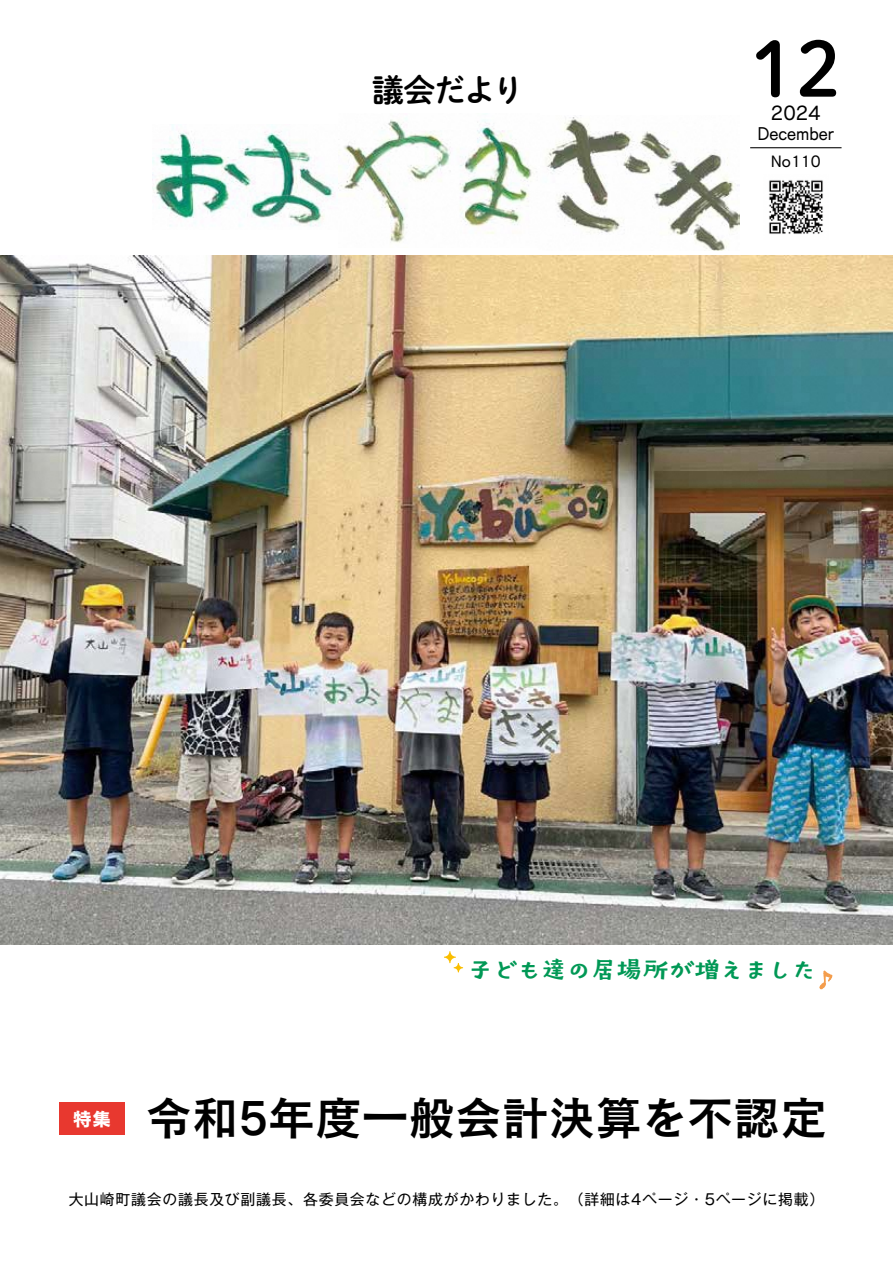
<style>
.page{position:relative;width:893px;height:1263px;background:#fff}
.page>*{position:absolute;margin:0;border:0;box-sizing:border-box;transform-origin:0 0}
.t1{font:75.45px "Shuei M Go Std B";color:#000}
.t2{font:46.8px "Cezanne Pro N DB";color:#000}
.t3{font:31.95px "Shuei M Go Std B";letter-spacing:-.05em;color:#000}
.t4{font:26.55px "Cuckoo Std B";letter-spacing:-.06em;color:#009855}
.t5{font:20.1px "Cezanne Pro N M";color:#000}
.t6{font:19.2px "Cezanne Pro B";color:#fff}
.t7{font:18px "Cezanne Pro N M";color:#000;scale:.94 1}
.t8{font:16.05px "Cezanne Pro N M";color:#000}
.t9{font:14.85px "Gothic MB101 Pr 6 N";letter-spacing:.05em;color:#000}
</style>
<div class="page">
<img style="left:0;top:255px;width:893px;height:689px">
<img style="left:152px;top:124px;width:187px;height:103px">
<img style="left:546px;top:117px;width:193px;height:133px">
<img style="left:340px;top:118px;width:197px;height:125px">
<img style="left:769px;top:180px;width:54px;height:54px">
<hr style="left:750px;top:147px;width:91px;height:1px;background:#000">
<div style="left:60px;top:1103px;width:65px;height:32px;background:#e8382f"></div>
<svg style="left:819px;top:970px;width:13px;height:19px"></svg>
<svg style="left:444px;top:951px;width:19px;height:21px"></svg>
<h3 class="t3" style="left:372px;top:66px;width:154px">議会だより</h3>
<h1 class="t1" style="left:751px;top:13px;width:91px">12</h1>
<h3 class="t5" style="left:771px;top:100px;width:51px">2024</h3>
<p class="t7" style="left:757px;top:122px;width:83px">December</p>
<p class="t8" style="left:771px;top:151px;width:52px">No110</p>
<h3 class="t4" style="left:467px;top:953px;width:352px">子ども達の居場所が増えました</h3>
<p class="t6" style="left:73px;top:1107px;width:40px">特集</p>
<h2 class="t2" style="left:145px;top:1088px;width:683px">令和5年度一般会計決算を不認定</h2>
<p class="t9" style="left:69px;top:1187px;width:757px">大山崎町議会の議長及び副議長、各委員会などの構成がかわりました。（詳細は4ページ・5ページに掲載(</p>
</div>
